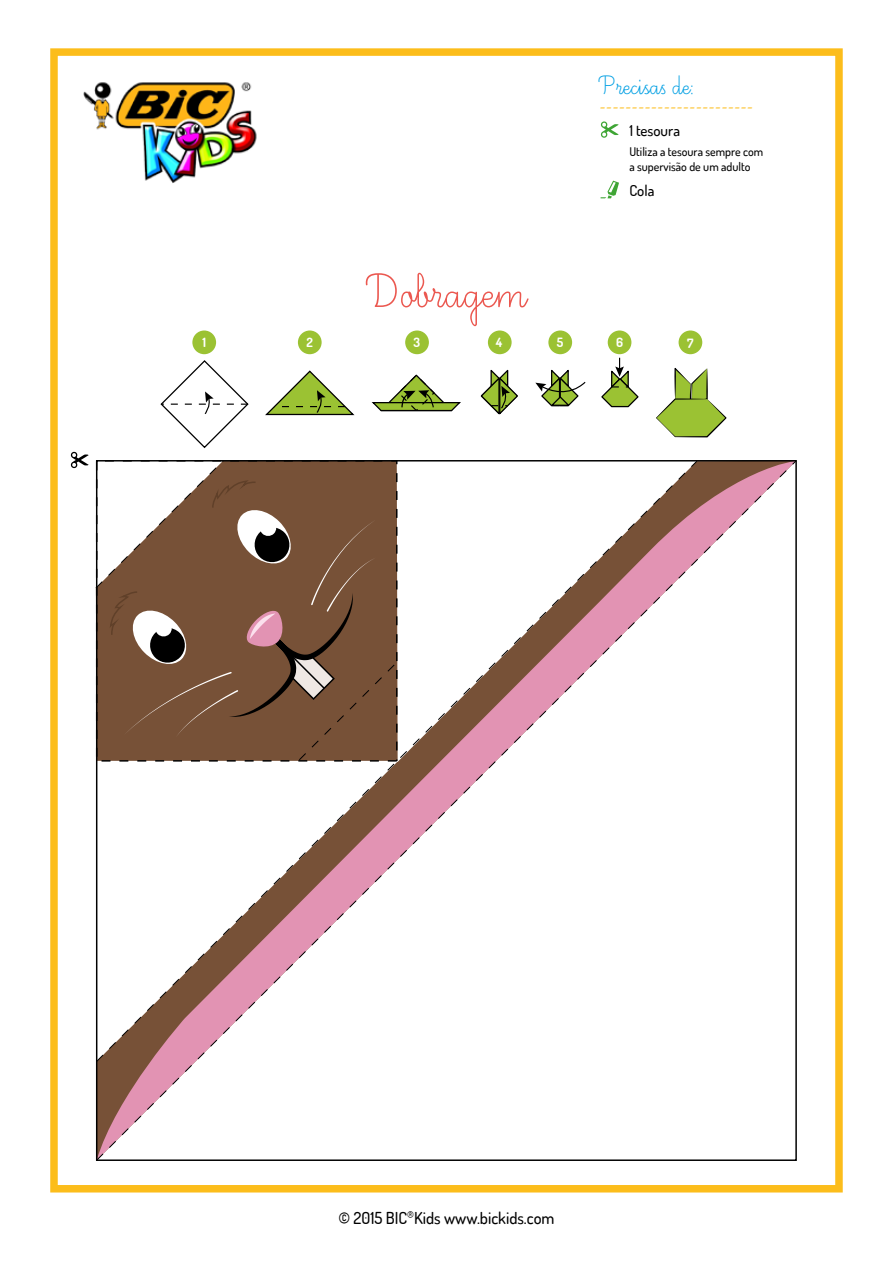
<style>
.page{position:relative;width:893px;height:1263px;background:#fff}
.page>*{position:absolute;margin:0;border:0;box-sizing:border-box;transform-origin:0 0}
.t1{font:60px "Ecriture A Romain Orne";color:#eb5850}
.t2{font:33px "Ecriture A Romain Orne";color:#009fe3}
.t3{font:18px "Minion Pro";color:#fcbd1b}
.t4{font:500 16.5px "Dosis";color:#000}
.t5{font:500 15px "Dosis";color:#000}
.t6{font:700 12.75px "Dosis";color:#fff}
.t7{font:500 12px/14.4px "Dosis";color:#000}
</style>
<div class="page">
<div style="left:50px;top:48px;width:793px;height:1144px;border:8px solid #fcbd1b"></div>
<img style="left:83px;top:82px;width:174px;height:101px">
<svg style="left:600px;top:121px;width:19px;height:17px"></svg>
<svg style="left:601px;top:181px;width:18px;height:17px"></svg>
<div style="left:192px;top:330px;width:24px;height:24px;background:#9bc233;border-radius:50%"></div>
<div style="left:298px;top:330px;width:24px;height:24px;background:#9bc233;border-radius:50%"></div>
<div style="left:405px;top:330px;width:24px;height:24px;background:#9bc233;border-radius:50%"></div>
<div style="left:488px;top:330px;width:24px;height:24px;background:#9bc233;border-radius:50%"></div>
<div style="left:548px;top:330px;width:24px;height:24px;background:#9bc233;border-radius:50%"></div>
<div style="left:608px;top:330px;width:23px;height:24px;background:#9bc233;border-radius:50%"></div>
<div style="left:679px;top:330px;width:23px;height:24px;background:#9bc233;border-radius:50%"></div>
<svg style="left:265px;top:370px;width:90px;height:46px"></svg>
<svg style="left:601px;top:358px;width:38px;height:50px"></svg>
<svg style="left:656px;top:368px;width:70px;height:69px"></svg>
<svg style="left:160px;top:360px;width:89px;height:89px"></svg>
<svg style="left:371px;top:374px;width:90px;height:38px"></svg>
<svg style="left:480px;top:369px;width:38px;height:46px"></svg>
<svg style="left:535px;top:369px;width:51px;height:38px"></svg>
<svg style="left:96px;top:460px;width:701px;height:701px"></svg>
<svg style="left:96px;top:460px;width:602px;height:602px"></svg>
<svg style="left:95px;top:460px;width:303px;height:301px;background:#866550"></svg>
<div style="left:96px;top:460px;width:301px;height:302px;border:1px dashed #000"></div>
<svg style="left:70px;top:452px;width:19px;height:16px"></svg>
<h2 class="t2" style="left:600px;top:69px;width:96px">Precisas de:</h2>
<h3 class="t3" style="left:600px;top:94px;width:155px">------------------------</h3>
<p class="t5" style="left:629px;top:121px;width:52px">1 tesoura</p>
<h1 class="t1" style="left:367px;top:262px;width:160px">Dobragem</h1>
<p class="t7" style="left:629px;top:145px;width:135px">Utiliza a tesoura sempre com a supervisão de um adulto</p>
<p class="t5" style="left:629px;top:181px;width:27px">Cola</p>
<p class="t6" style="left:202px;top:334px;width:5px">1</p>
<p class="t6" style="left:306px;top:334px;width:8px">2</p>
<p class="t6" style="left:414px;top:334px;width:8px">3</p>
<p class="t6" style="left:496px;top:334px;width:8px">4</p>
<p class="t6" style="left:557px;top:334px;width:8px">5</p>
<p class="t6" style="left:616px;top:334px;width:9px">6</p>
<p class="t6" style="left:687px;top:335px;width:8px">7</p>
<h3 class="t4" style="left:338px;top:1207px;width:218px">© 2015 BIC<sup>®</sup>Kids www.bickids.com</h3>
</div>
